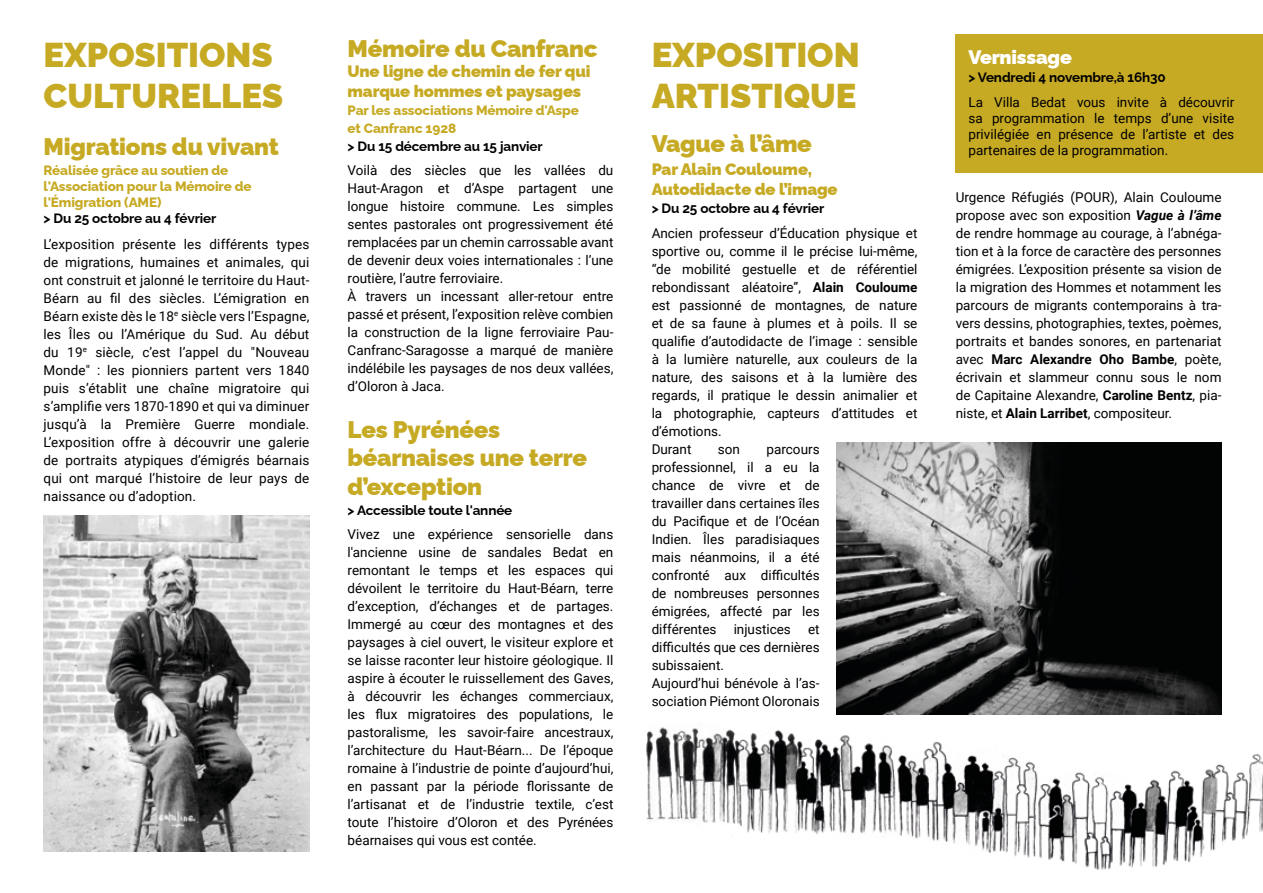
<style>
.page{position:relative;width:1263px;height:893px;background:#fff}
.page>*{position:absolute;margin:0;border:0;box-sizing:border-box;transform-origin:0 0}
.t1{font:900 34.5px/41.4px "Raleway";color:#c7aa24}
.t2{font:900 24px/28.8px "Raleway";letter-spacing:-.01em;color:#c7aa24}
.t3{font:900 19.5px "Raleway";letter-spacing:-.01em;color:#fff}
.t4{font:900 16.5px/19.8px "Raleway";letter-spacing:-.01em;color:#c7aa24}
.t5{font:13.5px/18px "Roboto";color:#000;text-align:justify}
.t6{font:700 13.5px "Raleway";letter-spacing:-.01em;color:#000}
.t7{font:800 13.5px/16.2px "Raleway";letter-spacing:-.01em;color:#c7aa24}
.s1{font-weight:700}
.s2{font-weight:700;font-style:italic}
</style>
<div class="page">
<div style="left:956px;top:35px;width:307px;height:138px;background:#c7aa24"></div>
<img style="left:44px;top:515px;width:265px;height:336px">
<img style="left:837px;top:443px;width:384px;height:272px">
<img style="left:647px;top:727px;width:616px;height:143px">
<h1 class="t1" style="left:44px;top:30px;width:241px">EXPOSITIONS<br>CULTURELLES</h1>
<h2 class="t2" style="left:44px;top:130px;width:237px">Migrations du vivant</h2>
<p class="t7" style="left:44px;top:160px;width:210px">Réalisée grâce au soutien de l'Association pour la Mémoire de l'Émigration (AME)</p>
<p class="t6" style="left:44px;top:208px;width:174px">&gt; Du 25 octobre au 4 février</p>
<p class="t5" style="left:44px;top:235px;width:267px">L’exposition présente les différents types de migrations, humaines et animales, qui ont construit et jalonné le territoire du Haut-Béarn au fil des siècles. L’émigration en Béarn existe dès le 18<sup>e</sup> siècle vers l’Espagne, les Îles ou l’Amérique du Sud. Au début du 19<sup>e</sup> siècle, c’est l’appel du "Nouveau Monde" : les pionniers partent vers 1840 puis s’établit une chaîne migratoire qui s’amplifie vers 1870-1890 et qui va diminuer jusqu’à la Première Guerre mondiale.<br>L’exposition offre à découvrir une galerie de portraits atypiques d’émigrés béarnais qui ont marqué l’histoire de leur pays de naissance ou d’adoption.</p>
<h2 class="t2" style="left:348px;top:32px;width:251px">Mémoire du Canfranc</h2>
<p class="t4" style="left:348px;top:59px;width:244px">Une ligne de chemin de fer qui marque hommes et paysages</p>
<p class="t7" style="left:348px;top:99px;width:233px;line-height:18px">Par les associations Mémoire d'Aspe et Canfranc 1928</p>
<p class="t6" style="left:348px;top:135px;width:197px">&gt; Du 15 décembre au 15 janvier</p>
<p class="t5" style="left:348px;top:160px;width:267px;text-align:left">Voilà des siècles que les vallées du Haut-Aragon et d’Aspe partagent une longue histoire commune. Les simples sentes pastorales ont progressivement été remplacées par un chemin carrossable avant de devenir deux voies internationales : l’une routière, l’autre ferroviaire.<br>À travers un incessant aller-retour entre passé et présent, l’exposition relève combien la construction de la ligne ferroviaire Pau-Canfranc-Saragosse a marqué de manière indélébile les paysages de nos deux vallées, d’Oloron à Jaca.</p>
<h2 class="t2" style="left:348px;top:412px;width:241px">Les Pyrénées béarnaises une terre d’exception</h2>
<p class="t6" style="left:348px;top:499px;width:166px">&gt; Accessible toute l'année</p>
<p class="t5" style="left:348px;top:524px;width:267px">Vivez une expérience sensorielle dans l'ancienne usine de sandales Bedat en remontant le temps et les espaces qui dévoilent le territoire du Haut-Béarn, terre d’exception, d’échanges et de partages.<br>Immergé au cœur des montagnes et des paysages à ciel ouvert, le visiteur explore et se laisse raconter leur histoire géologique. Il aspire à écouter le ruissellement des Gaves, à découvrir les échanges commerciaux, les flux migratoires des populations, le pastoralisme, les savoir-faire ancestraux, l’architecture du Haut-Béarn... De l’époque romaine à l’industrie de pointe d’aujourd’hui, en passant par la période florissante de l’artisanat et de l’industrie textile, c’est toute l’histoire d’Oloron et des Pyrénées béarnaises qui vous est contée.</p>
<h1 class="t1" style="left:652px;top:30px;width:210px">EXPOSITION<br>ARTISTIQUE</h1>
<h2 class="t2" style="left:652px;top:127px;width:162px">Vague à l’âme</h2>
<p class="t4" style="left:652px;top:157px;width:188px">Par Alain Couloume,<br>Autodidacte de l’image</p>
<p class="t6" style="left:652px;top:197px;width:174px">&gt; Du 25 octobre au 4 février</p>
<p class="t5" style="left:652px;top:224px;width:267px;text-align:left">Ancien professeur d’Éducation physique et sportive ou, comme il le précise lui-même, “de mobilité gestuelle et de référentiel rebondissant aléatoire”, <span class="s1">Alain Couloume </span>est passionné de montagnes, de nature et de sa faune à plumes et à poils. Il se qualifie d’autodidacte de l’image : sensible à la lumière naturelle, aux couleurs de la nature, des saisons et à la lumière des regards, il pratique le dessin animalier et la photographie, capteurs d’attitudes et d’émotions.<br>Durant</p>
<p class="t5" style="left:652px;top:440px;width:169px;text-indent:115px">parcours professionnel, il a eu la chance de vivre et de travailler dans certaines îles du Pacifique et de l’Océan Indien. Îles paradisiaques mais néanmoins, il a été confronté aux difficultés de nombreuses personnes émigrées, affecté par les différentes</p>
<p class="t5" style="left:718px;top:440px;width:24px">son</p>
<p class="t5" style="left:734px;top:620px;width:59px">injustices</p>
<p class="t5" style="left:652px;top:620px;width:169px;text-align:left;text-indent:156px">et difficultés que ces dernières subissaient.<br>Aujourd’hui bénévole à l’as&shy;sociation Piémont Oloronais</p>
<h3 class="t3" style="left:968px;top:41px;width:105px">Vernissage</h3>
<p class="t6" style="left:968px;top:66px;width:199px">&gt; Vendredi 4 novembre,à 16h30</p>
<p class="t5" style="left:968px;top:93px;width:267px;line-height:16.2px">La Villa Bedat vous invite à découvrir sa programmation le temps d’une visite privilégiée en présence de l’artiste et des partenaires de la programmation.</p>
<p class="t5" style="left:956px;top:188px;width:267px">Urgence Réfugiés (POUR), Alain Couloume propose avec son exposition <span class="s2">Vague à l’âme </span>de rendre hommage au courage, à l’abnéga&shy;tion et à la force de caractère des personnes émigrées. L’exposition présente sa vision de la migration des Hommes et notamment les parcours de migrants contemporains à tra&shy;vers dessins, photographies, textes, poèmes, portraits et bandes sonores, en partenariat avec <span class="s1">Marc Alexandre Oho Bambe</span>, poète, écrivain et slammeur connu sous le nom de Capitaine Alexandre, <span class="s1">Caroline Bentz</span>, pia&shy;niste, et <span class="s1">Alain Larribet</span>, compositeur.</p>
</div>
